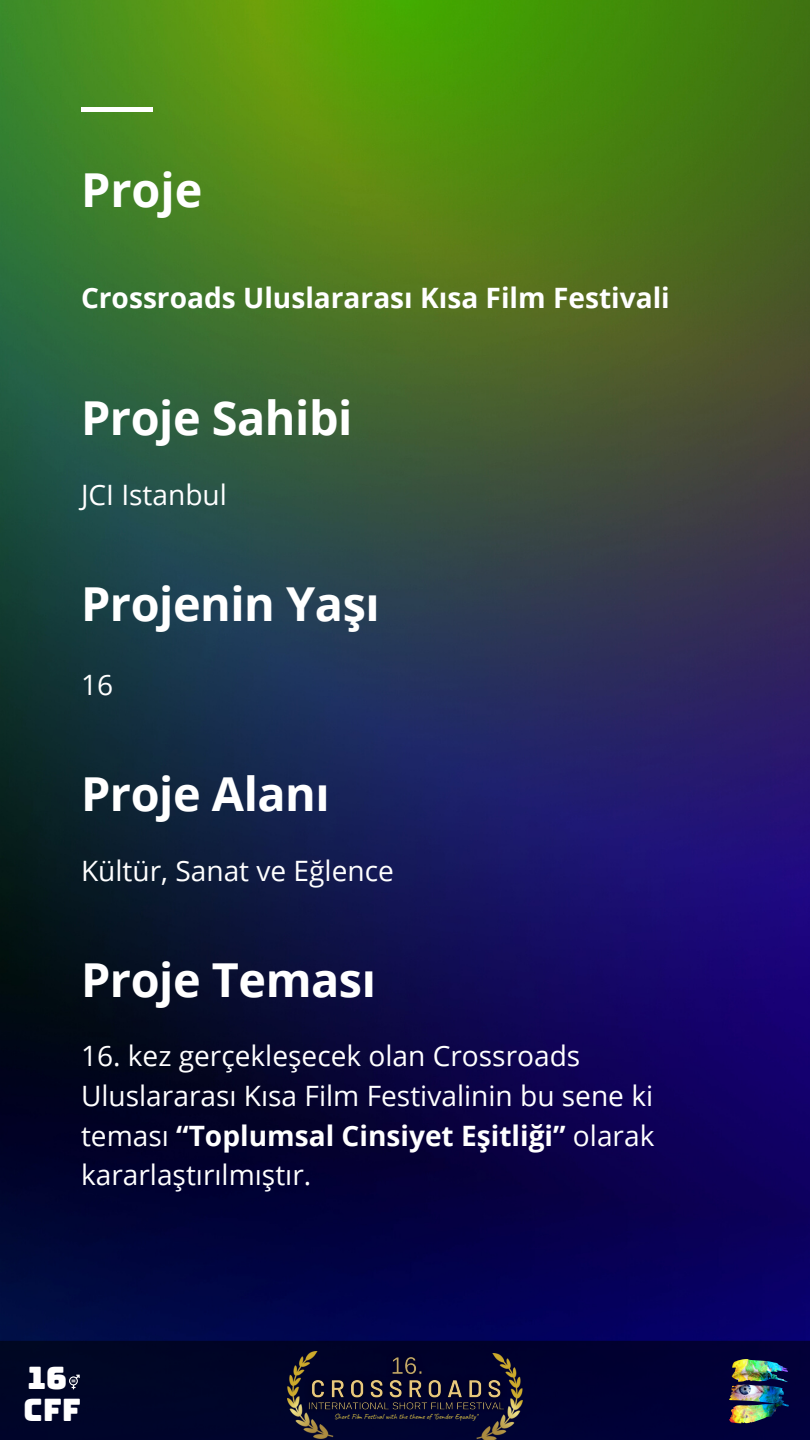
<style>
.page{position:relative;width:810px;height:1440px;background:#fff}
.page>*{position:absolute;margin:0;border:0;box-sizing:border-box;transform-origin:0 0}
.t1{font:700 46.8px "Open Sans";letter-spacing:-.01em;color:#fff}
.t2{font:31px/32.1px "Bungee";color:#fff}
.t3{font:28.1px/39.8px "Open Sans";color:#fff}
.t4{font:700 28.1px "Open Sans";color:#fff}
.t5{font:7.7px "Caveat";color:#eace46}
.s1{font-weight:700}
</style>
<div class="page">
<img style="left:0;top:0;width:810px;height:1341px">
<div style="left:81px;top:107px;width:71px;height:5px;background:#fff"></div>
<div style="left:0;top:1341px;width:810px;height:99px;background:linear-gradient(to right,#000122,#0b0b3b)"></div>
<img style="left:69px;top:1374px;width:12px;height:17px">
<img style="left:731px;top:1359px;width:57px;height:45px">
<img style="left:338px;top:1413px;width:135px;height:4px">
<img style="left:338px;top:1363px;width:135px;height:50px">
<img style="left:380px;top:1342px;width:54px;height:48px">
<img style="left:473px;top:1353px;width:49px;height:87px">
<img style="left:288px;top:1352px;width:50px;height:86px">
<h1 class="t1" style="left:81px;top:157px;width:123px">Proje</h1>
<p class="t4" style="left:81px;top:278px;width:590px">Crossroads Uluslararası Kısa Film Festivali</p>
<h1 class="t1" style="left:81px;top:385px;width:273px">Proje Sahibi</h1>
<p class="t3" style="left:81px;top:474px;width:147px">JCI Istanbul</p>
<h1 class="t1" style="left:81px;top:571px;width:300px">Projenin Yaşı</h1>
<p class="t3" style="left:81px;top:665px;width:34px">16</p>
<h1 class="t1" style="left:81px;top:761px;width:250px">Proje Alanı</h1>
<p class="t3" style="left:81px;top:851px;width:314px">Kültür, Sanat ve Eğlence</p>
<h1 class="t1" style="left:81px;top:947px;width:297px">Proje Teması</h1>
<p class="t3" style="left:81px;top:1035px;width:575px">16. kez gerçekleşecek olan Crossroads Uluslararası Kısa Film Festivalinin bu sene ki teması <span class="s1">“Toplumsal Cinsiyet Eşitliği”</span> olarak kararlaştırılmıştır.</p>
<p class="t2" style="left:23px;top:1361px;width:59px">16 cff</p>
<p class="t5" style="left:334px;top:1412px;width:145px">Short Film Festival with the theme of "Gender Equality"</p>
</div>
